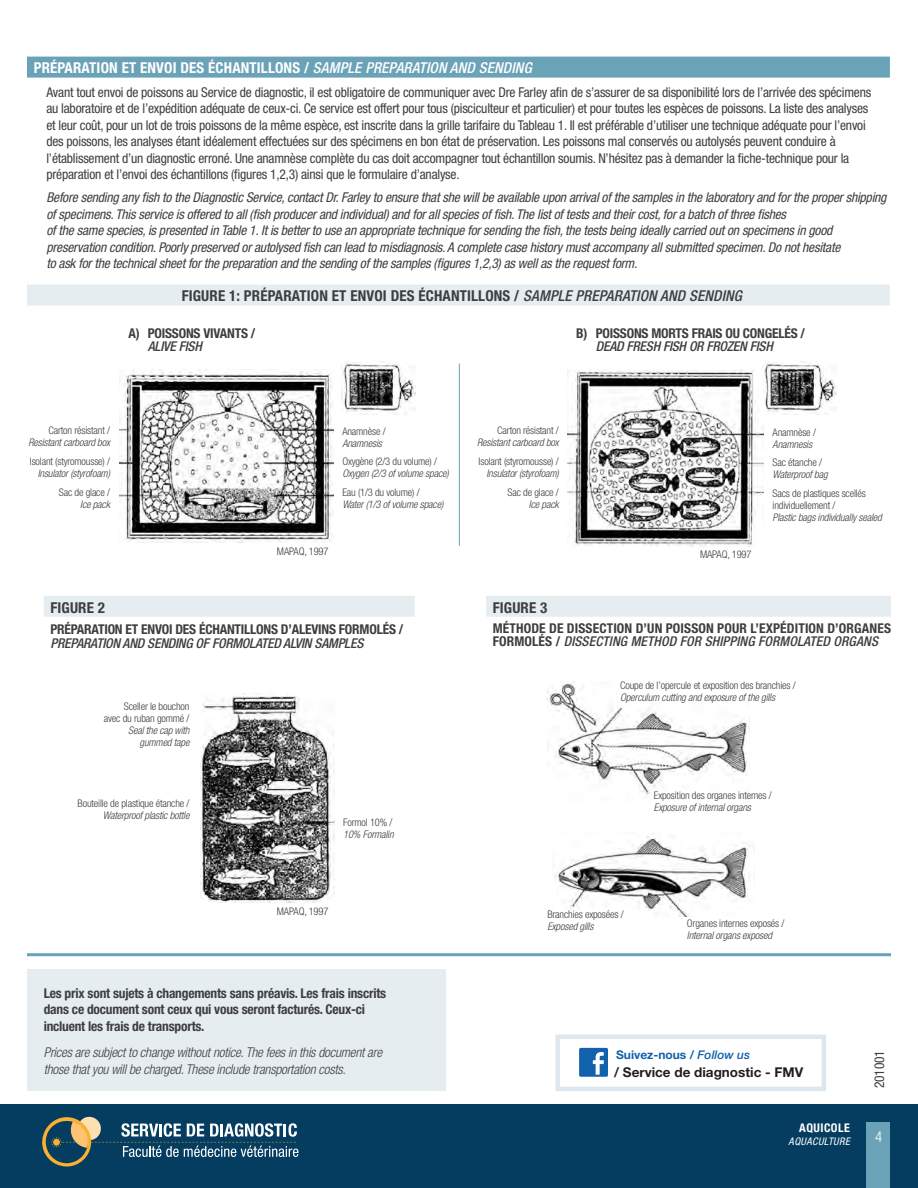
<style>
.page{position:relative;width:918px;height:1188px;background:#fff}
.page>*{position:absolute;margin:0;border:0;box-sizing:border-box;transform-origin:0 0}
.Titre_bande_bleu{font:700 condensed 15px "Helvetica Neue LT Std";letter-spacing:.01em;color:#3e3e3f}
.Titre_bande_bleu-2{font:700 condensed 15px "Helvetica Neue LT Std";letter-spacing:.01em;color:#fff}
.t1{font:300 condensed 15px "Helvetica Neue LT Std";color:#fff}
.Liste_courante{font:condensed 13.5px/16.5px "Helvetica Neue LT Std";letter-spacing:-.015em;color:#3e3e3f}
.Liste_courante-2{font:italic condensed 13.5px/16.5px "Helvetica Neue LT Std";letter-spacing:-.015em;color:#3e3e3f}
.Sous_Sous_titre{font:700 condensed 13.5px/13.5px "Helvetica Neue LT Std";letter-spacing:-.015em;color:#3e3e3f}
.Sous_titre{font:700 condensed 13.5px/16.5px "Helvetica Neue LT Std";letter-spacing:-.015em;color:#3e3e3f}
.Sous_titre-2{font:italic 300 condensed 13.5px/16.5px "Helvetica Neue LT Std";letter-spacing:-.015em;color:#3e3e3f}
.Titre_bande_bleu-3{font:700 condensed 13.5px/13.5px "Helvetica Neue LT Std";letter-spacing:.01em;color:#3e3e3f}
.t2{font:700 13.5px "Helvetica Neue LT Std";color:#231f20}
.t3{font:700 12px "Helvetica Neue LT Std";color:#1161ad}
.t4{font:700 condensed 12px "Helvetica Neue LT Std";letter-spacing:.04em;color:#fff}
.Description_encadré{font:300 condensed 10.5px/12px "Helvetica Neue LT Std";letter-spacing:-.015em;color:#3e3e3f}
.Description_encadré-2{font:italic 300 condensed 10.5px/12px "Helvetica Neue LT Std";letter-spacing:-.015em;color:#3e3e3f}
.t5{font:italic condensed 10.5px "Helvetica Neue LT Std";letter-spacing:.04em;color:#fff}
.s1{font-weight:500;font-style:italic}
.s2{font-style:normal}
.s3{font-style:italic}
</style>
<div class="page">
<div style="left:0;top:1104px;width:918px;height:84px;background:#043d5f"></div>
<div style="left:866px;top:1122px;width:24px;height:66px;background:#6aa2b7"></div>
<svg style="left:42px;top:1116px;width:256px;height:51px"></svg>
<div style="left:27px;top:57px;width:863px;height:21px;background:#6aa2b7"></div>
<div style="left:27px;top:285px;width:863px;height:21px;background:#e5edf1"></div>
<img style="left:547px;top:681px;width:203px;height:114px">
<img style="left:200px;top:693px;width:134px;height:209px">
<hr style="left:459px;top:364px;width:1px;height:182px;background:#6aa2b7">
<img style="left:762px;top:361px;width:74px;height:53px">
<img style="left:568px;top:369px;width:196px;height:177px">
<img style="left:119px;top:369px;width:214px;height:173px">
<img style="left:342px;top:361px;width:74px;height:53px">
<div style="left:44px;top:596px;width:371px;height:21px;background:#e5edf1"></div>
<div style="left:486px;top:596px;width:405px;height:21px;background:#e5edf1"></div>
<div style="left:27px;top:969px;width:419px;height:122px;background:#e5edf1"></div>
<img style="left:554px;top:836px;width:196px;height:80px">
<hr style="left:27px;top:953px;width:864px;height:3px;background:#6aa2b7">
<div style="left:555px;top:1035px;width:271px;height:56px;border:4px solid #dde8ee"></div>
<svg style="left:579px;top:1048px;width:29px;height:29px"></svg>
<p class="Titre_bande_bleu-2" style="left:34px;top:59px;width:499px">PRÉPARATION ET ENVOI DES ÉCHANTILLONS / <span class="s1">SAMPLE PREPARATION AND SENDING</span></p>
<p class="Liste_courante" style="left:46px;top:83px;width:826px">Avant tout envoi de poissons au Service de diagnostic, il est obligatoire de communiquer avec Dre Farley afin de s’assurer de sa disponibilité lors de l’arrivée des spécimens au laboratoire et de l’expédition adéquate de ceux-ci. Ce service est offert pour tous (pisciculteur et particulier) et pour toutes les espèces de poissons. La liste des analyses et leur coût, pour un lot de trois poissons de la même espèce, est inscrite dans la grille tarifaire du Tableau 1. Il est préférable d’utiliser une technique adéquate pour l’envoi des poissons, les analyses étant idéalement effectuées sur des spécimens en bon état de préservation. Les poissons mal conservés ou autolysés peuvent conduire à l’établissement d’un diagnostic erroné. Une anamnèse complète du cas doit accompagner tout échantillon soumis. N’hésitez pas à demander la fiche-technique pour la préparation et l’envoi des échantillons (figures 1,2,3) ainsi que le formulaire d’analyse.</p>
<p class="Liste_courante-2" style="left:46px;top:190px;width:842px">Before sending any fish to the Diagnostic Service, contact Dr. Farley to ensure that she will be available upon arrival of the samples in the laboratory and for the proper shipping of specimens. This service is offered to all (fish producer and individual) and for all species of fish. The list of tests and their cost, for a batch of three fishes<br>of the same species, is presented in Table 1. It is better to use an appropriate technique for sending the fish, the tests being ideally carried out on specimens in good preservation condition. Poorly preserved or autolysed fish can lead to misdiagnosis. A complete case history must accompany all submitted specimen. Do not hesitate<br>to ask for the technical sheet for the preparation and the sending of the samples (figures 1,2,3) as well as the request form.</p>
<p class="Titre_bande_bleu" style="left:182px;top:287px;width:562px">FIGURE 1: PRÉPARATION ET ENVOI DES ÉCHANTILLONS / <span class="s1">SAMPLE PREPARATION AND SENDING</span></p>
<p class="Sous_Sous_titre" style="left:148px;top:326px;width:109px;text-indent:-19px">A) POISSONS VIVANTS /<br><span class="s1">ALIVE FISH</span></p>
<p class="Sous_Sous_titre" style="left:596px;top:326px;width:211px;text-indent:-19px">B) POISSONS MORTS FRAIS OU CONGELÉS /<br><span class="s1">DEAD FRESH FISH OR FROZEN FISH</span></p>
<p class="Description_encadré-2" style="left:28px;top:425px;width:83px;text-align:right"><span class="s2">Carton résistant /<br></span>Resistant carboard box</p>
<p class="Description_encadré" style="left:30px;top:455px;width:82px;text-align:right">Isolant (styromousse) /<br><span class="s3">Insulator (styrofoam)</span></p>
<p class="Description_encadré" style="left:59px;top:486px;width:53px;text-align:right">Sac de glace /<br><span class="s3">Ice pack</span></p>
<p class="Description_encadré" style="left:342px;top:425px;width:45px">Anamnèse /<br><span class="s3">Anamnesis</span></p>
<p class="Description_encadré-2" style="left:342px;top:456px;width:108px"><span class="s2">Oxygène (2/3 du volume) /<br></span>Oxygen (2/3 of volume space)</p>
<p class="Description_encadré-2" style="left:342px;top:487px;width:103px"><span class="s2">Eau (1/3 du volume) /<br></span>Water (1/3 of volume space)</p>
<p class="Description_encadré" style="left:277px;top:545px;width:53px">MAPAQ, 1997</p>
<p class="Titre_bande_bleu" style="left:50px;top:598px;width:56px">FIGURE 2</p>
<p class="Sous_Sous_titre" style="left:50px;top:623px;width:354px">PRÉPARATION ET ENVOI DES ÉCHANTILLONS D’ALEVINS FORMOLÉS /<br><span class="s1">PREPARATION AND SENDING OF FORMOLATED ALVIN SAMPLES</span></p>
<p class="Description_encadré" style="left:104px;top:701px;width:87px;text-align:right">Sceller le bouchon<br>avec du ruban gommé /<br><span class="s3">Seal the cap with gummed tape</span></p>
<p class="Description_encadré" style="left:78px;top:797px;width:113px;text-align:right">Bouteille de plastique étanche /<br><span class="s3">Waterproof plastic bottle</span></p>
<p class="Description_encadré-2" style="left:343px;top:817px;width:52px"><span class="s2">Formol 10% /<br></span>10% Formalin</p>
<p class="Description_encadré" style="left:277px;top:906px;width:53px">MAPAQ, 1997</p>
<p class="Sous_titre" style="left:44px;top:985px;width:344px">Les prix sont sujets à changements sans préavis. Les frais inscrits dans ce document sont ceux qui vous seront facturés. Ceux-ci incluent les frais de transports.</p>
<p class="Sous_titre-2" style="left:44px;top:1044px;width:340px">Prices are subject to change without notice. The fees in this document are those that you will be charged. These include transportation costs.</p>
<p class="Description_encadré-2" style="left:477px;top:425px;width:83px;text-align:right"><span class="s2">Carton résistant /<br></span>Resistant carboard box</p>
<p class="Description_encadré" style="left:479px;top:455px;width:82px;text-align:right">Isolant (styromousse) /<br><span class="s3">Insulator (styrofoam)</span></p>
<p class="Description_encadré" style="left:508px;top:486px;width:53px;text-align:right">Sac de glace /<br><span class="s3">Ice pack</span></p>
<p class="Description_encadré" style="left:700px;top:548px;width:53px">MAPAQ, 1997</p>
<p class="Description_encadré" style="left:773px;top:426px;width:45px">Anamnèse /<br><span class="s3">Anamnesis</span></p>
<p class="Description_encadré-2" style="left:773px;top:457px;width:57px"><span class="s2">Sac étanche /<br></span>Waterproof bag</p>
<p class="Description_encadré" style="left:773px;top:487px;width:111px">Sacs de plastiques scellés individuellement /<br><span class="s3">Plastic bags individually sealed</span></p>
<p class="Titre_bande_bleu" style="left:493px;top:598px;width:56px">FIGURE 3</p>
<p class="Titre_bande_bleu-3" style="left:493px;top:621px;width:400px">MÉTHODE DE DISSECTION D’UN POISSON POUR L’EXPÉDITION D’ORGANES<br>FORMOLÉS / <span class="s1">DISSECTING METHOD FOR SHIPPING FORMOLATED ORGANS</span></p>
<p class="Description_encadré" style="left:620px;top:679px;width:177px">Coupe de l’opercule et exposition des branchies /<br><span class="s3">Operculum cutting and exposure of the gills</span></p>
<p class="Description_encadré" style="left:654px;top:789px;width:119px">Exposition des organes internes /<br><span class="s3">Exposure of internal organs</span></p>
<p class="Description_encadré" style="left:547px;top:908px;width:78px">Branchies exposées /<br><span class="s3">Exposed gills</span></p>
<p class="Description_encadré" style="left:687px;top:917px;width:99px">Organes internes exposés /<br><span class="s3">Internal organs exposed</span></p>
<p class="t3" style="left:616px;top:1048px;width:136px">Suivez-nous / <span class="s1">Follow us</span></p>
<p class="t2" style="left:614px;top:1063px;width:190px">/ Service de diagnostic - FMV</p>
<p class="t4" style="left:799px;top:1121px;width:52px">AQUICOLE</p>
<p class="t5" style="left:789px;top:1135px;width:63px">AQUACULTURE</p>
<p class="Liste_courante" style="left:871px;top:1088px;width:39px;rotate:-90deg">201001</p>
<p class="t1" style="left:875px;top:1128px;width:9px">4</p>
</div>
